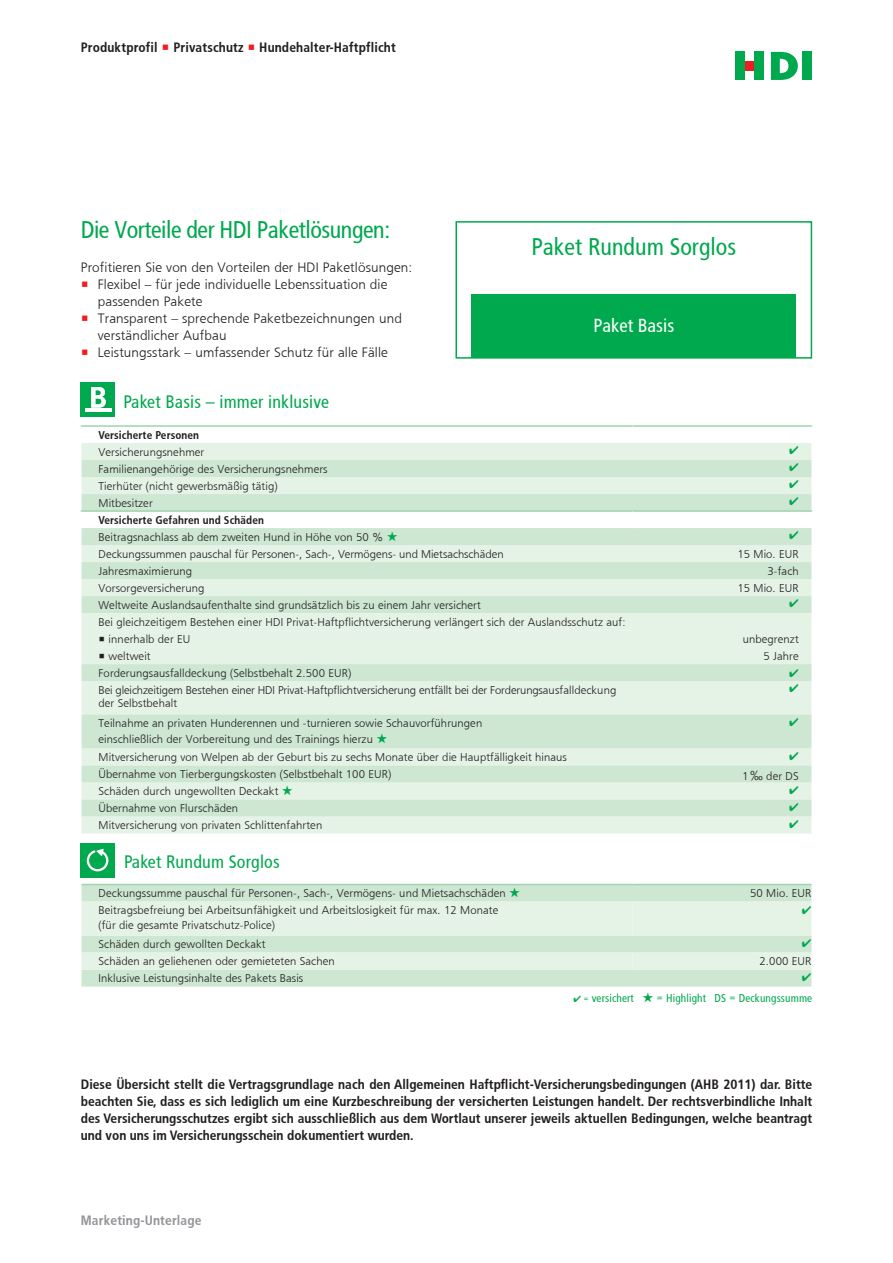
<style>
.page{position:relative;width:893px;height:1263px;background:#fff}
.page>*{position:absolute;margin:0;border:0;box-sizing:border-box;transform-origin:0 0}
.t1{font:24px "HDI Gerling Sans Cond Regular";letter-spacing:-.02em;color:#00a84e}
.t2{font:24px "HDI Gerling Sans Cond Regular";color:#00a84e}
.t3{font:18.75px "HDI Gerling Sans Cond Regular";color:#fff}
.t4{font:18px "HDI Gerling Sans Cond Regular";letter-spacing:.01em;color:#00a84e}
.t5{font:13.5px/17px "HDI Gerling Sans Cond Bold";color:#231f20;text-align:justify}
.t6{font:13.5px/17px "HDI Gerling Sans Light";letter-spacing:.01em;color:#231f20}
.t7{font:13.5px "HDI Gerling Sans Cond Bold";letter-spacing:.01em;color:#939598}
.t8{font:11.25px/16.2px "HDI Gerling Sans Light";letter-spacing:.01em;color:#231f20}
.t9{font:11.25px/13.5px "HDI Gerling Sans Light";letter-spacing:-.01em;color:#231f20}
.t10{font:11.25px "HDI Gerling Sans Cond Bold";letter-spacing:.01em;color:#231f20}
.t11{font:11.25px "HDI Gerling Sans Cond Regular";letter-spacing:.01em;color:#00a84e}
.s1{color:#ee1d23}
.s2{color:#00a84e}
.s3{font-size:12.75px}
.s4{font-size:9px}
</style>
<div class="page">
<div style="left:472px;top:294px;width:324px;height:64px;background:#00a84e"></div>
<div style="left:455px;top:221px;width:357px;height:138px;border:1px solid #00a84e"></div>
<div style="left:81px;top:383px;width:34px;height:34px;background:#00a84e"></div>
<hr style="left:85px;top:408px;width:26px;height:4px;background:#fff">
<svg style="left:91px;top:387px;width:15px;height:21px"></svg>
<svg style="left:82px;top:833px;width:729px;height:51px"></svg>
<div style="left:82px;top:443px;width:729px;height:390px;background:#e5f3e7"></div>
<svg style="left:82px;top:460px;width:729px;height:356px;background:#d9eddd"></svg>
<div style="left:82px;top:885px;width:729px;height:101px;background:#cee7d3"></div>
<hr style="left:81px;top:425px;width:552px;height:2px;background:#a0d4ae">
<hr style="left:633px;top:425px;width:179px;height:2px;background:#a0d4ae">
<hr style="left:82px;top:884px;width:551px;height:1px;background:#a0d4ae">
<hr style="left:633px;top:884px;width:178px;height:1px;background:#a0d4ae">
<hr style="left:81px;top:510px;width:552px;height:2px;background:#a0d4ae">
<hr style="left:633px;top:510px;width:179px;height:2px;background:#a0d4ae">
<svg style="left:632px;top:512px;width:1px;height:16px"></svg>
<div style="left:81px;top:843px;width:34px;height:34px;background:#00a84e"></div>
<svg style="left:87px;top:849px;width:21px;height:22px"></svg>
<svg style="left:771px;top:52px;width:27px;height:28px"></svg>
<div style="left:803px;top:52px;width:9px;height:28px;background:#00a84e"></div>
<div style="left:754px;top:52px;width:9px;height:28px;background:#00a84e"></div>
<div style="left:745px;top:61px;width:9px;height:10px;background:#ee1d23"></div>
<div style="left:735px;top:52px;width:10px;height:28px;background:#00a84e"></div>
<svg style="left:790px;top:446px;width:8px;height:8px"></svg>
<svg style="left:790px;top:463px;width:8px;height:8px"></svg>
<svg style="left:790px;top:480px;width:8px;height:8px"></svg>
<svg style="left:790px;top:497px;width:8px;height:8px"></svg>
<svg style="left:790px;top:531px;width:8px;height:8px"></svg>
<svg style="left:790px;top:599px;width:8px;height:8px"></svg>
<svg style="left:82px;top:613px;width:729px;height:79px;background:#e0f0e2"></svg>
<svg style="left:790px;top:717px;width:8px;height:9px"></svg>
<svg style="left:790px;top:751px;width:8px;height:9px"></svg>
<svg style="left:790px;top:785px;width:8px;height:9px"></svg>
<svg style="left:790px;top:802px;width:8px;height:9px"></svg>
<svg style="left:790px;top:819px;width:8px;height:9px"></svg>
<svg style="left:82px;top:901px;width:729px;height:80px;background:#ddeee0"></svg>
<p class="t5" style="left:81px;top:39px;width:316px">Produktprofil <span class="s1">•</span> Privatschutz <span class="s1">•</span> Hundehalter-Haftpflicht</p>
<h1 class="t1" style="left:81px;top:216px;width:311px">Die Vorteile der HDI Paketlösungen:</h1>
<p class="t6" style="left:81px;top:259px;width:333px">Profitieren Sie von den Vorteilen der HDI Paketlösungen:</p>
<p class="t6" style="left:98px;top:276px;width:291px;text-indent:-17px"><span class="s1">•</span> Flexibel – für jede individuelle Lebenssituation die passenden Pakete</p>
<p class="t6" style="left:98px;top:310px;width:306px;text-indent:-17px"><span class="s1">•</span> Transparent – sprechende Paketbezeichnungen und verständlicher Aufbau</p>
<p class="t6" style="left:81px;top:344px;width:309px"><span class="s1">•</span> Leistungsstark – umfassender Schutz für alle Fälle</p>
<h1 class="t2" style="left:531px;top:232px;width:206px">Paket Rundum Sorglos</h1>
<h2 class="t3" style="left:593px;top:315px;width:82px">Paket Basis</h2>
<h3 class="t4" style="left:123px;top:392px;width:207px">Paket Basis – immer inklusive</h3>
<p class="t10" style="left:99px;top:429px;width:102px">Versicherte Personen</p>
<p class="t8" style="left:99px;top:444px;width:107px">Versicherungsnehmer</p>
<p class="t8" style="left:99px;top:461px;width:231px">Familienangehörige des Versicherungsnehmers</p>
<p class="t8" style="left:99px;top:478px;width:180px">Tierhüter (nicht gewerbsmäßig tätig)</p>
<p class="t8" style="left:99px;top:495px;width:56px">Mitbesitzer</p>
<p class="t10" style="left:99px;top:514px;width:167px">Versicherte Gefahren und Schäden</p>
<p class="t8" style="left:99px;top:529px;width:301px">Beitragsnachlass ab dem zweiten Hund in Höhe von 50 % <span class="s2">★</span></p>
<p class="t8" style="left:99px;top:546px;width:407px">Deckungssummen pauschal für Personen-, Sach-, Vermögens- und Mietsachschäden</p>
<p class="t8" style="left:737px;top:546px;width:63px">15 Mio. EUR</p>
<p class="t8" style="left:99px;top:563px;width:95px">Jahresmaximierung</p>
<p class="t8" style="left:767px;top:563px;width:33px">3-fach</p>
<p class="t8" style="left:99px;top:580px;width:107px">Vorsorgeversicherung</p>
<p class="t8" style="left:737px;top:580px;width:63px">15 Mio. EUR</p>
<p class="t8" style="left:99px;top:597px;width:384px">Weltweite Auslandsaufenthalte sind grundsätzlich bis zu einem Jahr versichert</p>
<p class="t8" style="left:99px;top:614px;width:528px">Bei gleichzeitigem Bestehen einer HDI Privat-Haftpflichtversicherung verlängert sich der Auslandsschutz auf:</p>
<p class="t8" style="left:99px;top:631px;width:93px">• innerhalb der EU</p>
<p class="t8" style="left:743px;top:631px;width:58px">unbegrenzt</p>
<p class="t8" style="left:99px;top:648px;width:54px">• weltweit</p>
<p class="t8" style="left:764px;top:648px;width:37px">5 Jahre</p>
<p class="t8" style="left:99px;top:665px;width:254px">Forderungsausfalldeckung (Selbstbehalt 2.500 EUR)</p>
<p class="t9" style="left:99px;top:683px;width:519px">Bei gleichzeitigem Bestehen einer HDI Privat-Haftpflichtversicherung entfällt bei der Forderungsausfalldeckung der Selbstbehalt</p>
<p class="t8" style="left:99px;top:715px;width:385px">Teilnahme an privaten Hunderennen und -turnieren sowie Schauvorführungen einschließlich der Vorbereitung und des Trainings hierzu <span class="s2">★</span></p>
<p class="t8" style="left:99px;top:749px;width:470px">Mitversicherung von Welpen ab der Geburt bis zu sechs Monate über die Hauptfälligkeit hinaus</p>
<p class="t8" style="left:99px;top:766px;width:294px">Übernahme von Tierbergungskosten (Selbstbehalt 100 EUR)</p>
<p class="t8" style="left:742px;top:768px;width:58px">1<span class="s3">‰</span> der DS</p>
<p class="t8" style="left:99px;top:783px;width:196px">Schäden durch ungewollten Deckakt <span class="s2">★</span></p>
<p class="t8" style="left:99px;top:800px;width:141px">Übernahme von Flurschäden</p>
<p class="t8" style="left:99px;top:817px;width:225px">Mitversicherung von privaten Schlittenfahrten</p>
<h3 class="t4" style="left:124px;top:851px;width:157px">Paket Rundum Sorglos</h3>
<p class="t8" style="left:99px;top:885px;width:423px">Deckungssumme pauschal für Personen-, Sach-, Vermögens- und Mietsachschäden <span class="s2">★</span></p>
<p class="t8" style="left:750px;top:885px;width:63px">50 Mio. EUR</p>
<p class="t8" style="left:99px;top:903px;width:401px;line-height:15px">Beitragsbefreiung bei Arbeitsunfähigkeit und Arbeitslosigkeit für max. 12 Monate (für die gesamte Privatschutz-Police)</p>
<p class="t8" style="left:99px;top:936px;width:169px">Schäden durch gewollten Deckakt</p>
<p class="t8" style="left:99px;top:953px;width:238px">Schäden an geliehenen oder gemieteten Sachen</p>
<p class="t8" style="left:759px;top:953px;width:54px">2.000 EUR</p>
<p class="t8" style="left:99px;top:970px;width:206px">Inklusive Leistungsinhalte des Pakets Basis</p>
<p class="t11" style="left:573px;top:991px;width:240px">✔ <span class="s4">=</span> versichert ★ = Highlight DS = Deckungssumme</p>
<p class="t5" style="left:81px;top:1076px;width:733px">Diese Übersicht stellt die Vertragsgrundlage nach den Allgemeinen Haftpflicht-Versicherungsbedingungen (AHB 2011) dar. Bitte beachten Sie, dass es sich lediglich um eine Kurzbeschreibung der versicherten Leistungen handelt. Der rechtsverbindliche Inhalt des Versicherungsschutzes ergibt sich ausschließlich aus dem Wortlaut unserer jeweils aktuellen Bedingungen, welche beantragt und von uns im Versicherungsschein dokumentiert wurden.</p>
<p class="t7" style="left:81px;top:1212px;width:122px">Marketing-Unterlage</p>
</div>
